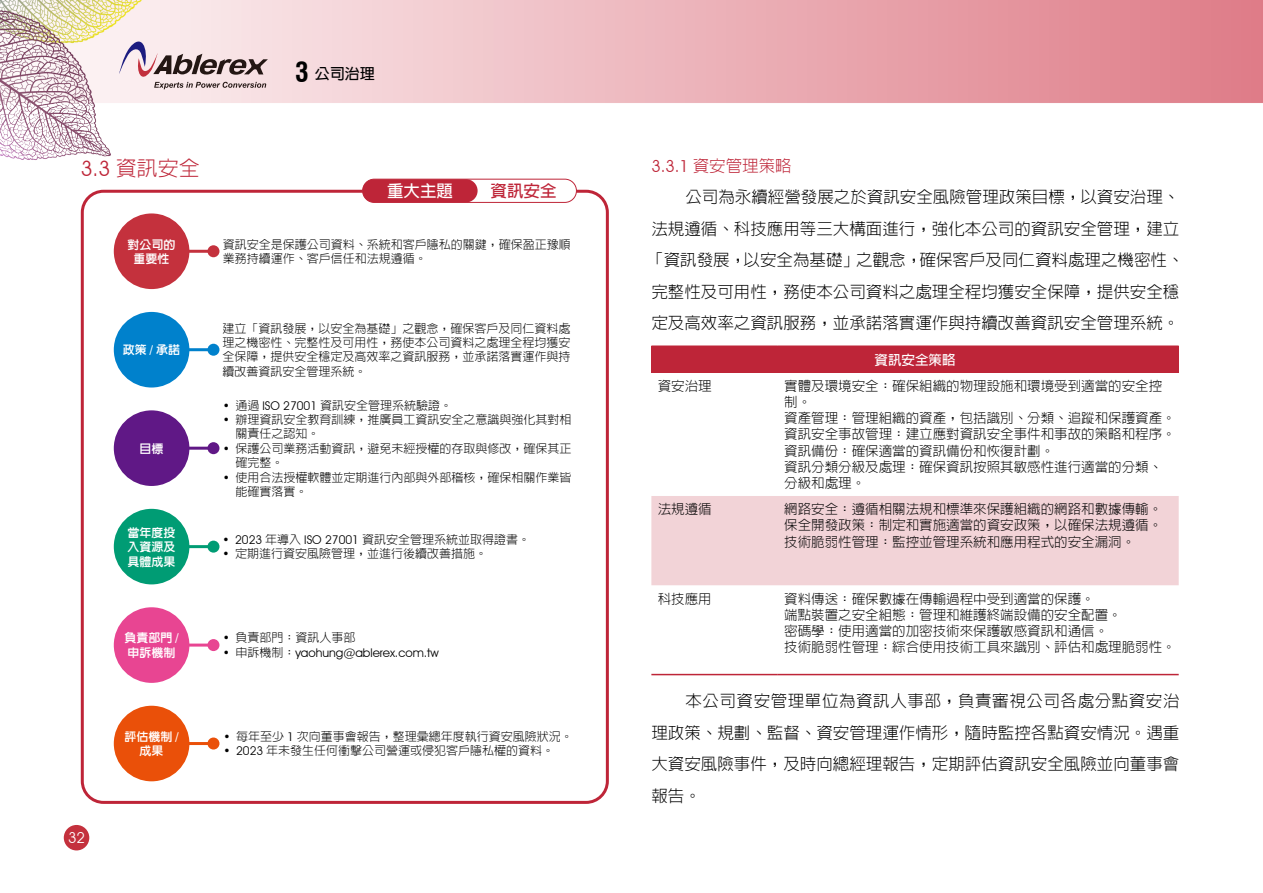
<style>
.page{position:relative;width:1263px;height:893px;background:#fff}
.page>*{position:absolute;margin:0;border:0;box-sizing:border-box;transform-origin:0 0}
.t1{font:300 21px "AR Hei B5";color:#be2538}
.t2{font:300 16.5px/31.5px "AR Hei B5";color:#000;text-align:justify}
.t3{font:300 16.5px "AR Hei B5";color:#be2538}
.t4{font:700 16.5px "AR Hei B5";color:#fff}
.t5{font:700 16.5px "AR Hei B5";color:#be2538}
.t6{font:700 15px "AR New Hei B5 Std";color:#000}
.t7{font:15px "Avant Garde IT Cby BT";color:#fff}
.t8{font:300 13.5px/16.2px "AR Hei B5";color:#000}
.t9{font:700 13.5px "AR Hei B5";color:#fff}
.t10{font:300 12px/14.4px "AR Hei B5";color:#000}
.t11{font:12px/14.4px "AR New Hei B5 Std EB";color:#fff;text-align:center}
.t12{font:12px "Avant Garde IT Cby BT";color:#000}
.s1{font-family:"Avant Garde IT Cby BT";font-weight:400}
.s2{font-family:"Swiss 721 BT";font-stretch:condensed;font-size:27px}
.s3{font-family:"Avant Garde IT Cby BT";font-weight:500}
.s4{font-family:"AR Hei B5";font-weight:300}
</style>
<div class="page">
<img style="left:0;top:0;width:1263px;height:267px">
<div style="left:64px;top:825px;width:25px;height:25px;background:#c4313d;border-radius:50%"></div>
<svg style="left:119px;top:33px;width:149px;height:56px;background:#d2c0c4"></svg>
<div style="left:81px;top:190px;width:528px;height:614px;border:3px solid #be2538;border-radius:21px"></div>
<div style="left:363px;top:179px;width:213px;height:23px;background:#fff;border-radius:12px"></div>
<div style="left:362px;top:179px;width:215px;height:24px;border:1px solid #be2538;border-radius:12px"></div>
<div style="left:362px;top:179px;width:116px;height:23px;background:#be2538;border-radius:12px"></div>
<div style="left:114px;top:213px;width:75px;height:76px;background:#c4313d;border-radius:50%"></div>
<hr style="left:184px;top:250px;width:29px;height:3px;background:#c4313d">
<div style="left:207px;top:245px;width:12px;height:12px;background:#c4313d;border-radius:50%"></div>
<div style="left:114px;top:410px;width:75px;height:76px;background:#601886;border-radius:50%"></div>
<hr style="left:184px;top:447px;width:29px;height:3px;background:#601886">
<div style="left:207px;top:442px;width:12px;height:12px;background:#601886;border-radius:50%"></div>
<div style="left:114px;top:607px;width:75px;height:76px;background:#e84592;border-radius:50%"></div>
<hr style="left:184px;top:644px;width:29px;height:3px;background:#e84592">
<div style="left:207px;top:639px;width:12px;height:12px;background:#e84592;border-radius:50%"></div>
<div style="left:114px;top:312px;width:75px;height:75px;background:#0081cc;border-radius:50%"></div>
<hr style="left:184px;top:348px;width:29px;height:3px;background:#0081cc">
<div style="left:207px;top:344px;width:12px;height:12px;background:#0081cc;border-radius:50%"></div>
<div style="left:114px;top:509px;width:75px;height:75px;background:#009c74;border-radius:50%"></div>
<hr style="left:184px;top:545px;width:29px;height:3px;background:#009c74">
<div style="left:207px;top:541px;width:12px;height:12px;background:#009c74;border-radius:50%"></div>
<div style="left:114px;top:706px;width:75px;height:75px;background:#ea5009;border-radius:50%"></div>
<hr style="left:184px;top:742px;width:29px;height:3px;background:#ea5009">
<div style="left:207px;top:737px;width:12px;height:12px;background:#ea5009;border-radius:50%"></div>
<div style="left:651px;top:346px;width:528px;height:26px;background:#be2538"></div>
<div style="left:651px;top:496px;width:528px;height:89px;background:#f2d3d7"></div>
<hr style="left:651px;top:345px;width:127px;height:2px;background:#be2538">
<hr style="left:778px;top:345px;width:401px;height:2px;background:#be2538">
<hr style="left:651px;top:674px;width:127px;height:1px;background:#be2538">
<hr style="left:778px;top:674px;width:401px;height:1px;background:#be2538">
<h1 class="t1" style="left:81px;top:157px;width:120px"><span class="s1">3.3</span> 資訊安全</h1>
<p class="t6" style="left:295px;top:66px;width:81px"><span class="s2">3</span> 公司治理</p>
<h2 class="t4" style="left:387px;top:183px;width:67px">重大主題</h2>
<h2 class="t5" style="left:490px;top:183px;width:67px">資訊安全</h2>
<p class="t11" style="left:128px;top:238px;width:49px">對公司的重要性</p>
<p class="t10" style="left:223px;top:237px;width:350px">資訊安全是保護公司資料、系統和客戶隱私的關鍵，確保盈正豫順業務持續運作、客戶信任和法規遵循。</p>
<p class="t11" style="left:123px;top:343px;width:59px">政策 <span class="s3">/</span> 承諾</p>
<p class="t11" style="left:140px;top:442px;width:25px">目標</p>
<p class="t10" style="left:222px;top:321px;width:349px;text-align:justify">建立「資訊發展，以安全為基礎」之觀念，確保客戶及同仁資料處理之機密性、完整性及可用性，務使本公司資料之處理全程均獲安全保障，提供安全穩定及高效率之資訊服務，並承諾落實運作與持續改善資訊安全管理系統。</p>
<p class="t10" style="left:223px;top:398px;width:231px"><span class="s1">•</span> 通過 <span class="s1">ISO 27001</span> 資訊安全管理系統驗證。</p>
<p class="t10" style="left:235px;top:412px;width:337px;text-indent:-13px"><span class="s1">•</span> 辦理資訊安全教育訓練，推廣員工資訊安全之意識與強化其對相關責任之認知。</p>
<p class="t10" style="left:235px;top:441px;width:337px;text-indent:-13px"><span class="s1">•</span> 保護公司業務活動資訊，避免未經授權的存取與修改，確保其正確完整。</p>
<p class="t10" style="left:235px;top:470px;width:337px;text-indent:-13px"><span class="s1">•</span> 使用合法授權軟體並定期進行內部與外部稽核，確保相關作業皆能確實落實。</p>
<p class="t11" style="left:128px;top:526px;width:49px;text-align:justify">當年度投入資源及具體成果</p>
<p class="t10" style="left:222px;top:532px;width:309px"><span class="s1">• 2023</span> 年導入 <span class="s1">ISO 27001</span> 資訊安全管理系統並取得證書。</p>
<p class="t10" style="left:222px;top:547px;width:266px"><span class="s1">•</span> 定期進行資安風險管理，並進行後續改善措施。</p>
<p class="t11" style="left:124px;top:632px;width:56px;text-align:left">負責部門 <span class="s3">/</span>申訴機制</p>
<p class="t10" style="left:223px;top:631px;width:134px"><span class="s1">•</span> 負責部門：資訊人事部</p>
<p class="t12" style="left:223px;top:645px;width:218px">• <span class="s4">申訴機制：</span>yaohung@ablerex.com.tw</p>
<p class="t7" style="left:68px;top:829px;width:18px">32</p>
<p class="t11" style="left:124px;top:730px;width:56px">評估機制 <span class="s3">/</span>成果</p>
<p class="t10" style="left:223px;top:729px;width:351px"><span class="s1">•</span> 每年至少 <span class="s1">1</span> 次向董事會報告，整理彙總年度執行資安風險狀況。</p>
<p class="t10" style="left:223px;top:743px;width:332px"><span class="s1">• 2023</span> 年未發生任何衝擊公司營運或侵犯客戶隱私權的資料。</p>
<h2 class="t3" style="left:651px;top:157px;width:142px"><span class="s1">3.3.1</span> 資安管理策略</h2>
<h2 class="t2" style="left:685px;top:181px;width:495px">公司為永續經營發展之於資訊安全風險管理政策目標，以資安治理、</h2>
<h2 class="t2" style="left:651px;top:213px;width:529px">法規遵循、科技應用等三大構面進行，強化本公司的資訊安全管理，建立</h2>
<h2 class="t2" style="left:647px;top:244px;width:538px">「資訊發展，以安全為基礎」之觀念，確保客戶及同仁資料處理之機密性、</h2>
<h2 class="t2" style="left:651px;top:276px;width:529px">完整性及可用性，務使本公司資料之處理全程均獲安全保障，提供安全穩</h2>
<h2 class="t2" style="left:651px;top:307px;width:529px">定及高效率之資訊服務，並承諾落實運作與持續改善資訊安全管理系統。</h2>
<p class="t9" style="left:874px;top:353px;width:82px">資訊安全策略</p>
<p class="t8" style="left:658px;top:378px;width:55px">資安治理</p>
<p class="t8" style="left:784px;top:378px;width:393px">實體及環境安全：確保組織的物理設施和環境受到適當的安全控制。<br>資產管理：管理組織的資產，包括識別、分類、追蹤和保護資產。資訊安全事故管理：建立應對資訊安全事件和事故的策略和程序。資訊備份：確保適當的資訊備份和恢復計劃。<br>資訊分類分級及處理：確保資訊按照其敏感性進行適當的分類、分級和處理。</p>
<p class="t8" style="left:658px;top:501px;width:55px">法規遵循</p>
<p class="t8" style="left:784px;top:501px;width:379px;text-align:justify">網路安全：遵循相關法規和標準來保護組織的網路和數據傳輸。保全開發政策：制定和實施適當的資安政策，以確保法規遵循。技術脆弱性管理：監控並管理系統和應用程式的安全漏洞。</p>
<p class="t8" style="left:658px;top:590px;width:55px">科技應用</p>
<p class="t8" style="left:784px;top:590px;width:393px">資料傳送：確保數據在傳輸過程中受到適當的保護。<br>端點裝置之安全組態：管理和維護終端設備的安全配置。<br>密碼學：使用適當的加密技術來保護敏感資訊和通信。<br>技術脆弱性管理：綜合使用技術工具來識別、評估和處理脆弱性。</p>
<h2 class="t2" style="left:651px;top:685px;width:530px;text-indent:34px">本公司資安管理單位為資訊人事部，負責審視公司各處分點資安治理政策、規劃、監督、資安管理運作情形，隨時監控各點資安情況。遇重大資安風險事件，及時向總經理報告，定期評估資訊安全風險並向董事會報告。</h2>
</div>
